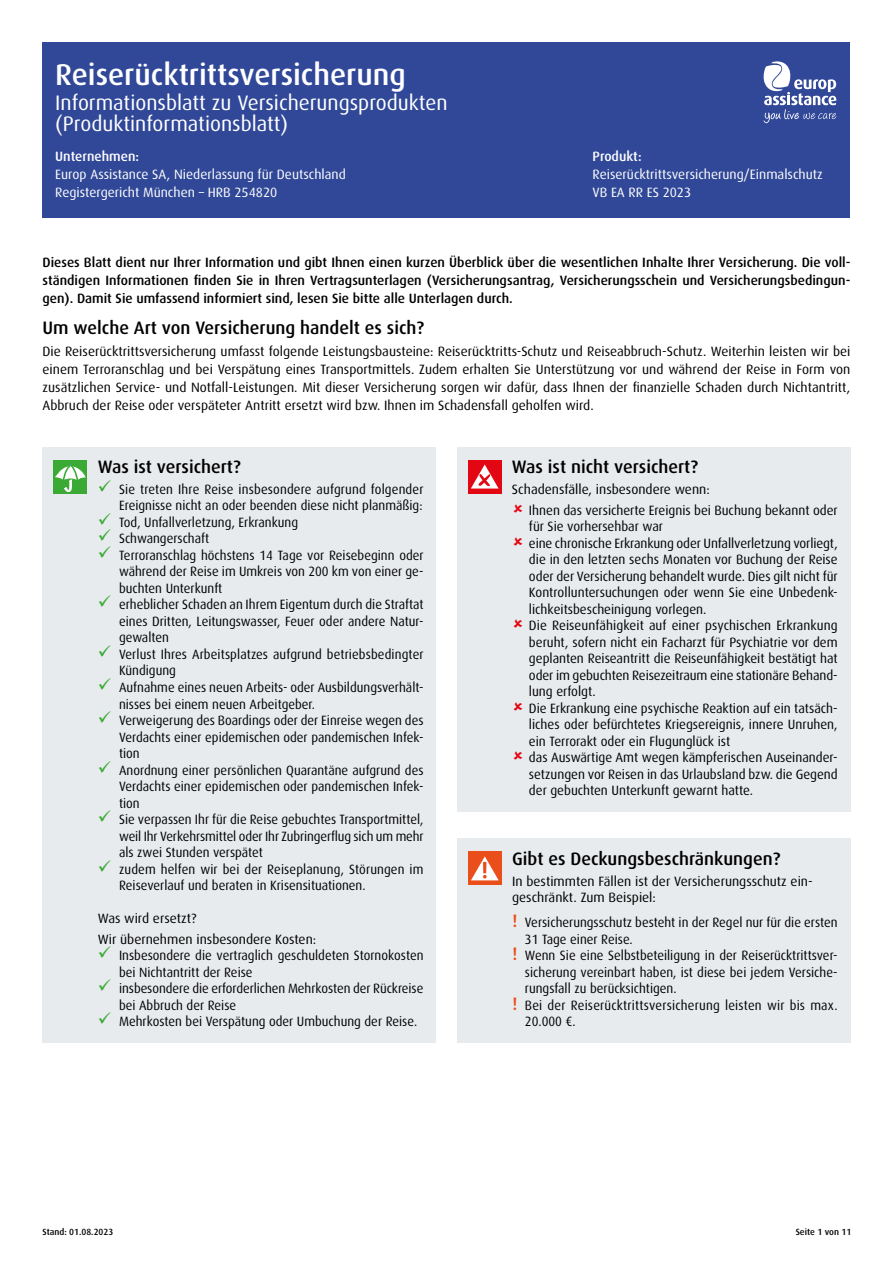
<style>
.page{position:relative;width:893px;height:1263px;background:#fff}
.page>*{position:absolute;margin:0;border:0;box-sizing:border-box;transform-origin:0 0}
.t1{font:500 30px "Dax Pro";color:#fff}
.t2{font:21px/21px "Dax Pro";color:#fff}
.t3{font:500 18px "Dax Pro";color:#000}
.t4{font:13.5px/16.5px "Dax Pro";color:#000}
.t5{font:13.5px/16.5px "Dax Pro";color:#000;scale:.95 1}
.t6{font:500 13.5px/18px "Dax Pro";color:#000;text-align:justify}
.t7{font:13.5px/18px "Dax Pro";color:#fff}
.t8{font:500 13.5px "Dax Pro";color:#fff}
.t9{font:500 9px "Dax Pro";color:#000}
.s1{font-weight:500;font-size:18px;color:#e94d1a}
</style>
<div class="page">
<div style="left:457px;top:448px;width:393px;height:364px;background:#e8ebee"></div>
<div style="left:43px;top:448px;width:393px;height:595px;background:#e8ebee"></div>
<div style="left:43px;top:43px;width:807px;height:175px;background:#314898"></div>
<div style="left:53px;top:460px;width:34px;height:33px;background:#3aaa35"></div>
<svg style="left:55px;top:462px;width:31px;height:30px"></svg>
<div style="left:468px;top:460px;width:34px;height:33px;background:#e30613"></div>
<svg style="left:471px;top:464px;width:28px;height:24px"></svg>
<div style="left:457px;top:838px;width:393px;height:205px;background:#e8ebee"></div>
<div style="left:468px;top:852px;width:34px;height:33px;background:#e94e1b"></div>
<svg style="left:471px;top:856px;width:28px;height:24px"></svg>
<svg style="left:763px;top:61px;width:73px;height:62px"></svg>
<h1 class="t1" style="left:55px;top:56px;width:352px">Reiserücktrittsversicherung</h1>
<h2 class="t2" style="left:55px;top:92px;width:394px">Informationsblatt zu Versicherungsprodukten (Produktinformationsblatt)</h2>
<p class="t8" style="left:55px;top:148px;width:85px">Unternehmen:</p>
<p class="t7" style="left:55px;top:165px;width:292px">Europ Assistance SA, Niederlassung für Deutschland<br>Registergericht München – HRB 254820</p>
<p class="t8" style="left:593px;top:148px;width:51px">Produkt:</p>
<p class="t7" style="left:593px;top:165px;width:232px">Reiserücktrittsversicherung/Einmalschutz<br>VB EA RR ES 2023</p>
<p class="t6" style="left:43px;top:253px;width:809px">Dieses Blatt dient nur Ihrer Information und gibt Ihnen einen kurzen Überblick über die wesentlichen Inhalte Ihrer Versicherung. Die voll&shy;ständigen Informationen finden Sie in Ihren Vertragsunterlagen (Versicherungsantrag, Versicherungsschein und Versicherungsbedingun&shy;gen). Damit Sie umfassend informiert sind, lesen Sie bitte alle Unterlagen durch.</p>
<h3 class="t3" style="left:43px;top:316px;width:383px">Um welche Art von Versicherung handelt es sich?</h3>
<p class="t4" style="left:43px;top:342px;width:809px;line-height:18px;text-align:justify">Die Reiserücktrittsversicherung umfasst folgende Leistungsbausteine: Reiserücktritts-Schutz und Reiseabbruch-Schutz. Weiterhin leisten wir bei einem Terroranschlag und bei Verspätung eines Transportmittels. Zudem erhalten Sie Unterstützung vor und während der Reise in Form von zusätzlichen Service- und Notfall-Leistungen. Mit dieser Versicherung sorgen wir dafür, dass Ihnen der finanzielle Schaden durch Nichtantritt, Abbruch der Reise oder verspäteter Antritt ersetzt wird bzw. Ihnen im Schadensfall geholfen wird.</p>
<h3 class="t3" style="left:98px;top:455px;width:144px">Was ist versichert?</h3>
<p class="t5" style="left:119px;top:481px;width:322px">Sie treten Ihre Reise insbesondere aufgrund folgender Ereignisse nicht an oder beenden diese nicht planmäßig:<br>Tod, Unfallverletzung, Erkrankung<br>Schwangerschaft<br>Terroranschlag höchstens 14 Tage vor Reisebeginn oder während der Reise im Umkreis von 200 km von einer ge&shy;buchten Unterkunft<br>erheblicher Schaden an Ihrem Eigentum durch die Straftat eines Dritten, Leitungswasser, Feuer oder andere Natur&shy;gewalten<br>Verlust Ihres Arbeitsplatzes aufgrund betriebsbedingter Kündigung<br>Aufnahme eines neuen Arbeits- oder Ausbildungsverhält&shy;nisses bei einem neuen Arbeitgeber.<br>Verweigerung des Boardings oder der Einreise wegen des Verdachts einer epidemischen oder pandemischen Infek&shy;tion<br>Anordnung einer persönlichen Quarantäne aufgrund des Verdachts einer epidemischen oder pandemischen Infek&shy;tion<br>Sie verpassen Ihr für die Reise gebuchtes Transportmittel, weil Ihr Verkehrsmittel oder Ihr Zubringerflug sich um mehr als zwei Stunden verspätet<br>zudem helfen wir bei der Reiseplanung, Störungen im Reiseverlauf und beraten in Krisensituationen.</p>
<p class="t4" style="left:98px;top:908px;width:220px;line-height:20.7px">Was wird ersetzt?<br>Wir übernehmen insbesondere Kosten:</p>
<p class="t5" style="left:119px;top:947px;width:322px">Insbesondere die vertraglich geschuldeten Stornokosten bei Nichtantritt der Reise<br>insbesondere die erforderlichen Mehrkosten der Rückreise bei Abbruch der Reise<br>Mehrkosten bei Verspätung oder Umbuchung der Reise.</p>
<h3 class="t3" style="left:512px;top:455px;width:188px">Was ist nicht versichert?</h3>
<p class="t4" style="left:529px;top:479px;width:310px;line-height:20.7px;text-indent:-17px">Schadensfälle, insbesondere wenn:<br>Ihnen das versicherte Ereignis bei Buchung bekannt oder</p>
<p class="t4" style="left:529px;top:518px;width:310px">für Sie vorhersehbar war<br>eine chronische Erkrankung oder Unfallverletzung vorliegt, die in den letzten sechs Monaten vor Buchung der Reise oder der Versicherung behandelt wurde. Dies gilt nicht für Kontrolluntersuchungen oder wenn Sie eine Unbedenk&shy;lichkeitsbescheinigung vorlegen.<br>Die Reiseunfähigkeit auf einer psychischen Erkrankung beruht, sofern nicht ein Facharzt für Psychiatrie vor dem geplanten Reiseantritt die Reiseunfähigkeit bestätigt hat oder im gebuchten Reisezeitraum eine stationäre Behand&shy;lung erfolgt.<br>Die Erkrankung eine psychische Reaktion auf ein tatsäch&shy;liches oder befürchtetes Kriegsereignis, innere Unruhen, ein Terrorakt oder ein Flugunglück ist<br>das Auswärtige Amt wegen kämpferischen Auseinander&shy;setzungen vor Reisen in das Urlaubsland bzw. die Gegend der gebuchten Unterkunft gewarnt hatte.</p>
<h3 class="t3" style="left:512px;top:847px;width:270px">Gibt es Deckungsbeschränkungen?</h3>
<p class="t4" style="left:512px;top:872px;width:302px">In bestimmten Fällen ist der Versicherungsschutz ein&shy;geschränkt. Zum Beispiel:</p>
<p class="t5" style="left:512px;top:914px;width:344px"><span class="s1">!</span> Versicherungsschutz besteht in der Regel nur für die ersten</p>
<p class="t5" style="left:525px;top:930px;width:115px">31 Tage einer Reise.</p>
<p class="t5" style="left:512px;top:947px;width:344px"><span class="s1">!</span> Wenn Sie eine Selbstbeteiligung in der Reiserücktrittsver-</p>
<p class="t5" style="left:525px;top:963px;width:331px">sicherung vereinbart haben, ist diese bei jedem Versiche-</p>
<p class="t5" style="left:525px;top:980px;width:161px">rungsfall zu berücksichtigen.</p>
<p class="t5" style="left:512px;top:996px;width:344px"><span class="s1">!</span> Bei der Reiserücktrittsversicherung leisten wir bis max.</p>
<p class="t5" style="left:525px;top:1013px;width:55px">20.000 €.</p>
<p class="t9" style="left:43px;top:1226px;width:72px">Stand: 01.08.2023</p>
<p class="t9" style="left:796px;top:1226px;width:57px">Seite 1 von 11</p>
</div>
